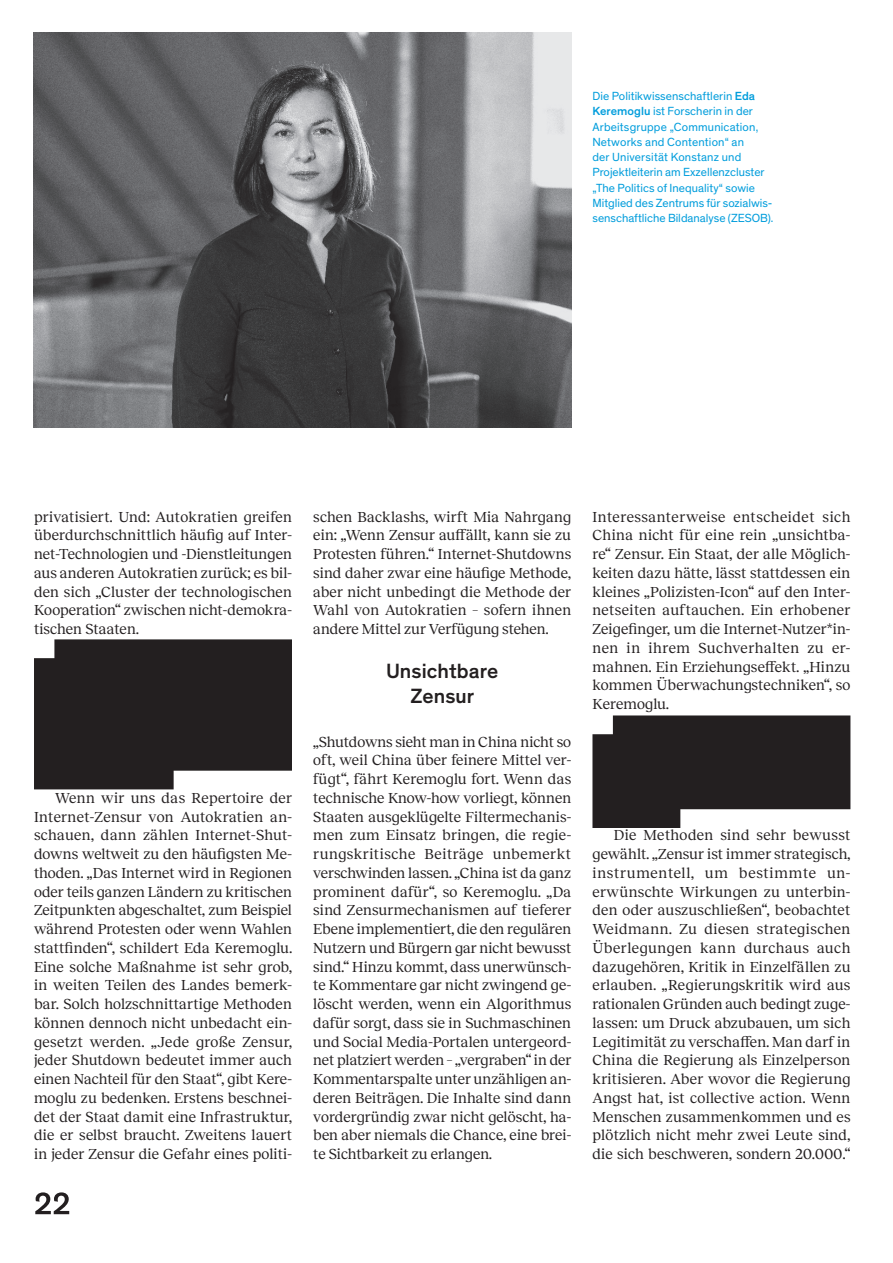
<style>
.page{position:relative;width:893px;height:1263px;background:#fff}
.page>*{position:absolute;margin:0;border:0;box-sizing:border-box;transform-origin:0 0}
.Fließtext_Headline_14pt{font:500 21px/24.9px "Theinhardt";letter-spacing:.005em;color:#231f20;text-align:center}
.Fliesztext_Theinhardt{font:15px/18.8px "Reckless";letter-spacing:.005em;color:#231f20;text-align:justify}
.Bildunterschrift{font:12px/15.3px "Theinhardt";letter-spacing:.005em;color:#009ddc}
.s1{font-weight:500}
</style>
<div class="page">
<svg style="left:35px;top:1192px;width:34px;height:22px"></svg>
<img style="left:34px;top:33px;width:537px;height:395px">
<svg style="left:592px;top:715px;width:258px;height:113px;background:#3f3b3c"></svg>
<svg style="left:34px;top:639px;width:258px;height:150px;background:#322e2f"></svg>
<p class="Bildunterschrift" style="left:592px;top:89px;width:182px">Die Politikwissenschaftlerin <span class="s1">Eda Keremoglu</span> ist Forscherin in der Arbeitsgruppe „Communication, Networks and Contention“ an<br>der Universität Konstanz und Projektleiterin am Exzellenzcluster „The Politics of Inequality“ sowie Mitglied des Zentrums für sozialwis&shy;senschaftliche Bildanalyse (ZESOB).</p>
<p class="Fliesztext_Theinhardt" style="left:34px;top:506px;width:260px">privatisiert. Und: Autokratien greifen überdurchschnittlich häufig auf Inter&shy;net-Technologien und -Dienstleitungen aus anderen Autokratien zurück; es bil&shy;den sich „Cluster der technologischen Kooperation“ zwischen nicht-demokra&shy;tischen Staaten.</p>
<p class="Fliesztext_Theinhardt" style="left:313px;top:506px;width:260px">schen Backlashs, wirft Mia Nahrgang ein: „Wenn Zensur auffällt, kann sie zu Protesten führen.“ Internet-Shutdowns sind daher zwar eine häufige Methode, aber nicht unbedingt die Methode der Wahl von Autokratien – sofern ihnen andere Mittel zur Verfügung stehen.</p>
<p class="Fließtext_Headline_14pt" style="left:386px;top:658px;width:114px">Unsichtbare<br>Zensur</p>
<p class="Fliesztext_Theinhardt" style="left:313px;top:731px;width:260px">„Shutdowns sieht man in China nicht so oft, weil China über feinere Mittel ver&shy;fügt“, fährt Keremoglu fort. Wenn das technische Know-how vorliegt, können Staaten ausgeklügelte Filtermechanis&shy;men zum Einsatz bringen, die regie&shy;rungskritische Beiträge unbemerkt verschwinden lassen. „China ist da ganz prominent dafür“, so Keremoglu. „Da sind Zensurmechanismen auf tieferer Ebene implementiert, die den regulären Nutzern und Bürgern gar nicht bewusst sind.“ Hinzu kommt, dass unerwünsch&shy;te Kommentare gar nicht zwingend ge&shy;löscht werden, wenn ein Algorithmus dafür sorgt, dass sie in Suchmaschinen</p>
<p class="Fliesztext_Theinhardt" style="left:34px;top:787px;width:260px;text-indent:21px">Wenn wir uns das Repertoire der Internet-Zensur von Autokratien an&shy;schauen, dann zählen Internet-Shut&shy;downs weltweit zu den häufigsten Me&shy;thoden. „Das Internet wird in Regionen oder teils ganzen Ländern zu kritischen Zeitpunkten abgeschaltet, zum Beispiel während Protesten oder wenn Wahlen stattfinden“, schildert Eda Keremoglu.<br>Eine solche Maßnahme ist sehr grob, in weiten Teilen des Landes bemerk&shy;bar. Solch holzschnittartige Methoden können dennoch nicht unbedacht ein&shy;gesetzt werden. „Jede große Zensur, jeder Shutdown bedeutet immer auch einen Nachteil für den Staat“, gibt Kere&shy;moglu zu bedenken. Erstens beschnei&shy;det der Staat damit eine Infrastruktur, die er selbst braucht. Zweitens lauert in jeder Zensur die Gefahr eines politi-</p>
<p class="Fliesztext_Theinhardt" style="left:313px;top:1031px;width:260px">und Social Media-Portalen untergeord&shy;net platziert werden – „vergraben“ in der Kommentarspalte unter unzähligen an&shy;deren Beiträgen. Die Inhalte sind dann vordergründig zwar nicht gelöscht, ha&shy;ben aber niemals die Chance, eine brei&shy;te Sichtbarkeit zu erlangen.</p>
<p class="Fliesztext_Theinhardt" style="left:592px;top:506px;width:260px">Interessanterweise entscheidet sich China nicht für eine rein „unsichtba&shy;re“ Zensur. Ein Staat, der alle Möglich&shy;keiten dazu hätte, lässt stattdessen ein kleines „Polizisten-Icon“ auf den Inter&shy;netseiten auftauchen. Ein erhobener Zeigefinger, um die Internet-Nutzer*in&shy;nen in ihrem Suchverhalten zu er&shy;mahnen. Ein Erziehungseffekt. „Hinzu kommen Überwachungstechniken“, so Keremoglu.</p>
<p class="Fliesztext_Theinhardt" style="left:592px;top:825px;width:260px;text-indent:21px">Die Methoden sind sehr bewusst gewählt. „Zensur ist immer strategisch, instrumentell, um bestimmte un&shy;erwünschte Wirkungen zu unterbin&shy;den oder auszuschließen“, beobachtet Weidmann. Zu diesen strategischen Überlegungen kann durchaus auch dazugehören, Kritik in Einzelfällen zu erlauben. „Regierungskritik wird aus rationalen Gründen auch bedingt zuge&shy;lassen: um Druck abzubauen, um sich Legitimität zu verschaffen. Man darf in China die Regierung als Einzelperson kritisieren. Aber wovor die Regierung Angst hat, ist collective action. Wenn Menschen zusammenkommen und es plötzlich nicht mehr zwei Leute sind, die sich beschweren, sondern 20.000.“</p>
</div>
